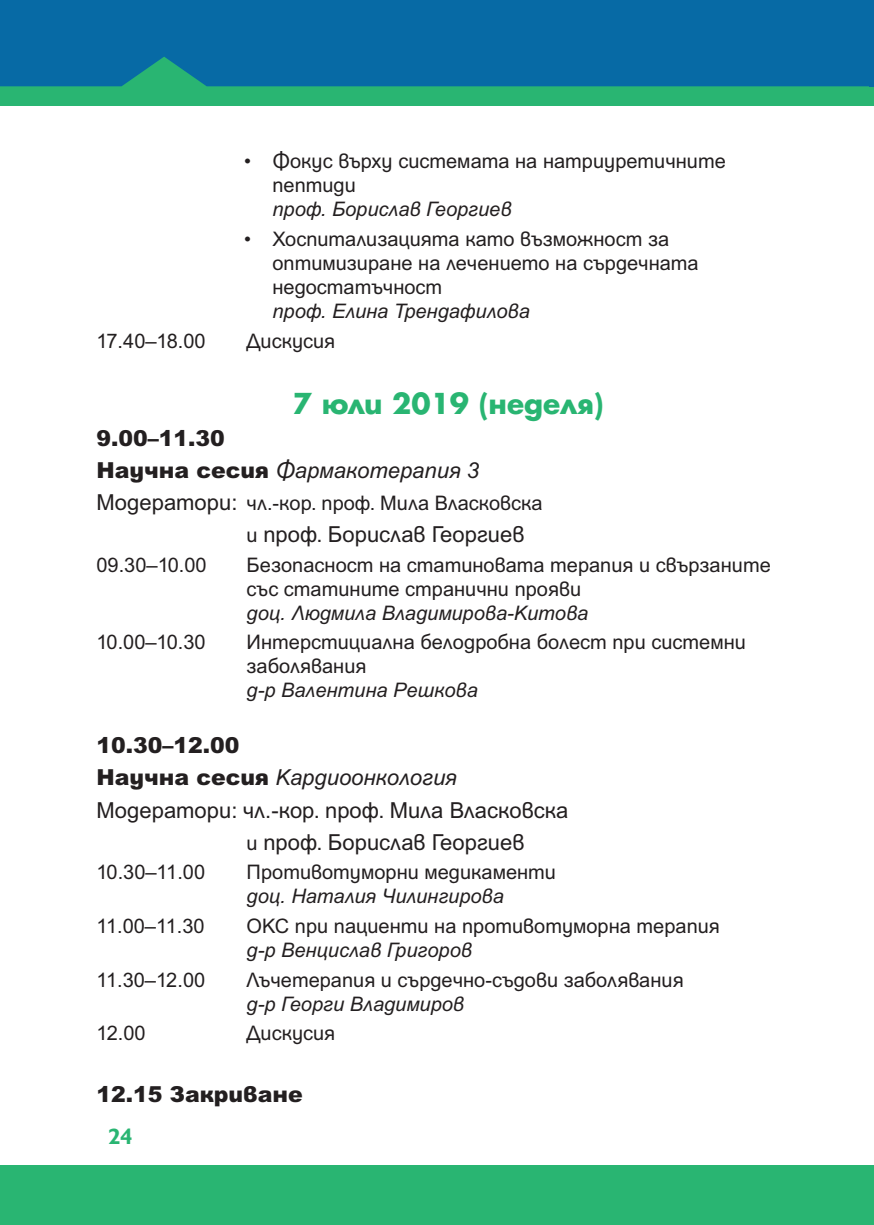
<style>
.page{position:relative;width:874px;height:1225px;background:#fff}
.page>*{position:absolute;margin:0;border:0;box-sizing:border-box;transform-origin:0 0}
.t1{font:700 28px "SP Futur";color:#29b572}
.t2{font:22px "SP Ariel";color:#231f20}
.t3{font:italic 22px "SP Ariel";color:#231f20}
.t4{font:900 22px "SP Ariel";color:#231f20}
.t5{font:700 22px "Humanist 521 BT";color:#29b572}
.t6{font:20px/24px "SP Ariel";color:#231f20}
.s1{font-style:italic}
.s2{font-weight:900;font-style:normal}
.s3{font-size:22px}
.s4{font-size:20px}
</style>
<div class="page">
<div style="left:0;top:1165px;width:873px;height:60px;background:#29b572"></div>
<hr style="left:873px;top:27px;width:1px;height:79px;background:#29b572">
<div style="left:0;top:27px;width:873px;height:79px;background:#29b572"></div>
<div style="left:0;top:0;width:869px;height:86px;background:#076aa5"></div>
<hr style="left:869px;top:0;width:4px;height:86px;background:#076aa5">
<p class="t6" style="left:272px;top:149px;width:455px;text-indent:-28px">• Фокус върху системата на натриуретичните пептиди<br><span class="s1">проф. Борислав Георгиев</span></p>
<p class="t6" style="left:272px;top:227px;width:427px;text-indent:-28px">• Хоспитализацията като възможност за оптимизиране на лечението на сърдечната недостатъчност<br><span class="s1">проф. Елина Трендафилова</span></p>
<p class="t6" style="left:96px;top:329px;width:111px">17.40–18.00</p>
<p class="t6" style="left:246px;top:329px;width:90px">Дискусия</p>
<p class="t1" style="left:293px;top:384px;width:312px">7 юли 2019 (неделя)</p>
<p class="t4" style="left:96px;top:426px;width:130px">9.00–11.30</p>
<p class="t3" style="left:96px;top:457px;width:384px"><span class="s2">Научна сесия</span> Фармакотерапия 3</p>
<p class="t6" style="left:96px;top:491px;width:447px"><span class="s3">Модератори:</span> чл.-кор. проф. Мила Власковска</p>
<p class="t2" style="left:246px;top:522px;width:279px"><span class="s4">и</span> проф. Борислав Георгиев</p>
<p class="t6" style="left:96px;top:553px;width:112px">09.30–10.00</p>
<p class="t6" style="left:246px;top:553px;width:525px">Безопасност на статиновата терапия и свързаните със статините странични прояви<br><span class="s1">доц. Людмила Владимирова-Китова</span></p>
<p class="t6" style="left:96px;top:630px;width:111px">10.00–10.30</p>
<p class="t6" style="left:246px;top:630px;width:500px">Интерстициална белодробна болест при системни заболявания<br><span class="s1">д-р Валентина Решкова</span></p>
<p class="t4" style="left:96px;top:733px;width:145px">10.30–12.00</p>
<p class="t3" style="left:96px;top:765px;width:362px"><span class="s2">Научна сесия</span> Кардиоонкология</p>
<p class="t2" style="left:96px;top:797px;width:473px">Модератори: чл.-кор. проф. Мила Власковска</p>
<p class="t2" style="left:246px;top:829px;width:279px"><span class="s4">и</span> проф. Борислав Георгиев</p>
<p class="t6" style="left:96px;top:860px;width:110px">10.30–11.00</p>
<p class="t6" style="left:246px;top:860px;width:311px">Противотуморни медикаменти <span class="s1">доц. Наталия Чилингирова</span></p>
<p class="t6" style="left:96px;top:914px;width:110px">11.00–11.30</p>
<p class="t6" style="left:246px;top:914px;width:474px">ОКС при пациенти на противотуморна терапия <span class="s1">д-р Венцислав Григоров</span></p>
<p class="t6" style="left:96px;top:968px;width:110px">11.30–12.00</p>
<p class="t6" style="left:246px;top:968px;width:438px">Лъчетерапия и сърдечно-съдови заболявания <span class="s1">д-р Георги Владимиров</span></p>
<p class="t6" style="left:96px;top:1021px;width:51px">12.00</p>
<p class="t6" style="left:246px;top:1021px;width:90px">Дискусия</p>
<p class="t4" style="left:96px;top:1082px;width:208px">12.15 Закриване</p>
<p class="t5" style="left:108px;top:1123px;width:25px">24</p>
</div>
